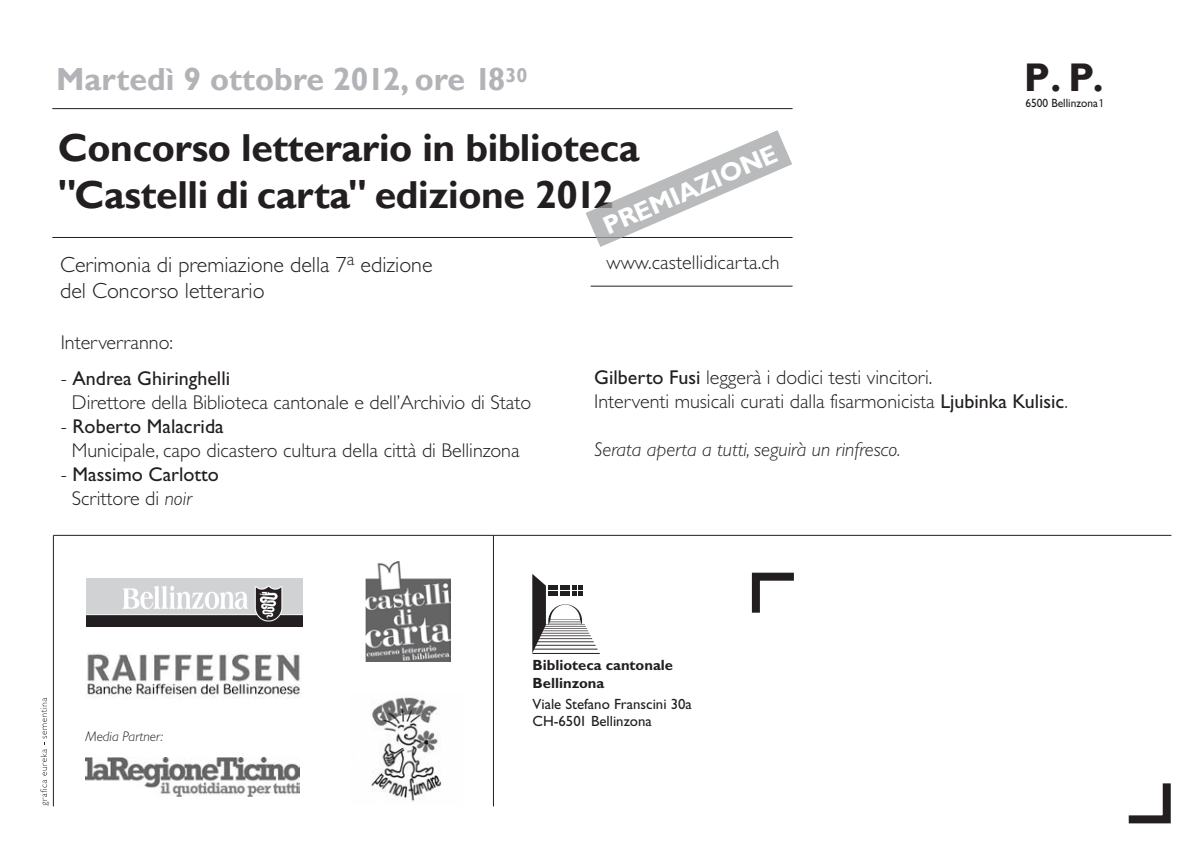
<style>
.page{position:relative;width:1191px;height:842px;background:#fff}
.page>*{position:absolute;margin:0;border:0;box-sizing:border-box;transform-origin:0 0}
.t1{font:700 40px "Gill Sans";color:#231f20}
.t2{font:700 39px/46.8px "Gill Sans";letter-spacing:-.01em;color:#231f20}
.t3{font:700 32px "Gill Sans";color:#b2b3b7}
.t4{font:700 26px "Gill Sans";color:#fff}
.t5{font:300 22px/26.4px "Gill Sans";color:#231f20}
.t6{font:300 20px/24px "Gill Sans";color:#231f20}
.t7{font:italic 300 20px "Gill Sans";color:#231f20}
.t8{font:20px/24px "Gill Sans";color:#231f20}
.t9{font:14.8px/17.8px "Gill Sans";color:#231f20}
.t10{font:700 14.8px/17.8px "Gill Sans";color:#231f20}
.t11{font:italic 300 14px "Gill Sans";color:#231f20}
.t12{font:12px "Gill Sans";color:#231f20;scale:.95 1}
.s1{font-family:"Myriad Pro"}
.s2{font-weight:400}
.s3{font-weight:300}
.s4{font-weight:300;font-style:italic}
</style>
<div class="page">
<hr style="left:52px;top:108px;width:740px;height:1px;background:#231f20">
<hr style="left:53px;top:535px;width:1px;height:271px;background:#231f20">
<svg style="left:1128px;top:783px;width:43px;height:41px"></svg>
<hr style="left:53px;top:535px;width:1118px;height:1px;background:#231f20">
<svg style="left:751px;top:572px;width:43px;height:41px"></svg>
<hr style="left:52px;top:237px;width:740px;height:1px;background:#231f20">
<svg style="left:40px;top:698px;width:9px;height:107px"></svg>
<hr style="left:590px;top:286px;width:202px;height:1px;background:#231f20">
<svg style="left:586px;top:130px;width:206px;height:117px"></svg>
<img style="left:371px;top:697px;width:70px;height:105px">
<img style="left:365px;top:561px;width:85px;height:101px">
<img style="left:85px;top:757px;width:215px;height:39px">
<img style="left:87px;top:578px;width:215px;height:48px">
<img style="left:87px;top:653px;width:213px;height:46px">
<hr style="left:493px;top:535px;width:1px;height:271px;background:#231f20">
<hr style="left:532px;top:653px;width:68px;height:1px;background:#231f20">
<hr style="left:533px;top:649px;width:65px;height:1px;background:#231f20">
<hr style="left:535px;top:645px;width:61px;height:1px;background:#231f20">
<hr style="left:537px;top:641px;width:57px;height:1px;background:#231f20">
<hr style="left:538px;top:638px;width:54px;height:1px;background:#231f20">
<hr style="left:539px;top:635px;width:52px;height:1px;background:#231f20">
<hr style="left:541px;top:633px;width:48px;height:1px;background:#231f20">
<hr style="left:542px;top:630px;width:46px;height:1px;background:#231f20">
<hr style="left:543px;top:628px;width:44px;height:1px;background:#231f20">
<hr style="left:544px;top:626px;width:42px;height:1px;background:#231f20">
<hr style="left:544px;top:624px;width:41px;height:1px;background:#231f20">
<svg style="left:532px;top:574px;width:50px;height:79px"></svg>
<h3 class="t3" style="left:56px;top:60px;width:473px">Martedì 9 ottobre 2012, ore 18<sup>30</sup></h3>
<h2 class="t2" style="left:58px;top:125px;width:583px">Concorso letterario in biblioteca "Castelli di carta" edizione 2012</h2>
<h3 class="t4" style="left:598px;top:214px;width:189px;rotate:-24deg">PREMIAZIONE</h3>
<p class="t6" style="left:606px;top:250px;width:175px">www.castellidicarta.ch</p>
<p class="t5" style="left:60px;top:251px;width:374px">Cerimonia di premiazione della 7<sup>a</sup> edizione del Concorso letterario</p>
<h1 class="t1" style="left:1024px;top:53px;width:81px">P. P.</h1>
<p class="t12" style="left:1025px;top:96px;width:85px">6500 Bellinzona<span class="s1">1</span></p>
<p class="t6" style="left:61px;top:330px;width:114px">Interverranno:</p>
<p class="t6" style="left:72px;top:366px;width:461px;text-indent:-11px">- <span class="s2">Andrea Ghiringhelli<br></span>Direttore della Biblioteca cantonale e dell’Archivio di Stato</p>
<p class="t6" style="left:72px;top:414px;width:449px;text-indent:-11px">- <span class="s2">Roberto Malacrida<br></span>Municipale, capo dicastero cultura della città di Bellinzona</p>
<p class="t8" style="left:72px;top:462px;width:149px;text-indent:-11px"><span class="s3">-</span> Massimo Carlotto<br><span class="s3">Scrittore di</span> <span class="s4">noir</span></p>
<p class="t6" style="left:594px;top:366px;width:475px"><span class="s2">Gilberto Fusi</span> leggerà i dodici testi vincitori.<br>Interventi musicali curati dalla fisarmonicista <span class="s2">Ljubinka Kulisic</span>.</p>
<p class="t7" style="left:594px;top:438px;width:308px">Serata aperta a tutti, seguirà un rinfresco.</p>
<p class="t11" style="left:85px;top:728px;width:79px">Media Partner:</p>
<p class="t10" style="left:532px;top:656px;width:142px">Biblioteca cantonale<br>Bellinzona</p>
<p class="t9" style="left:532px;top:695px;width:161px">Viale Stefano Franscini 30a<br>CH-6501 Bellinzona</p>
</div>
